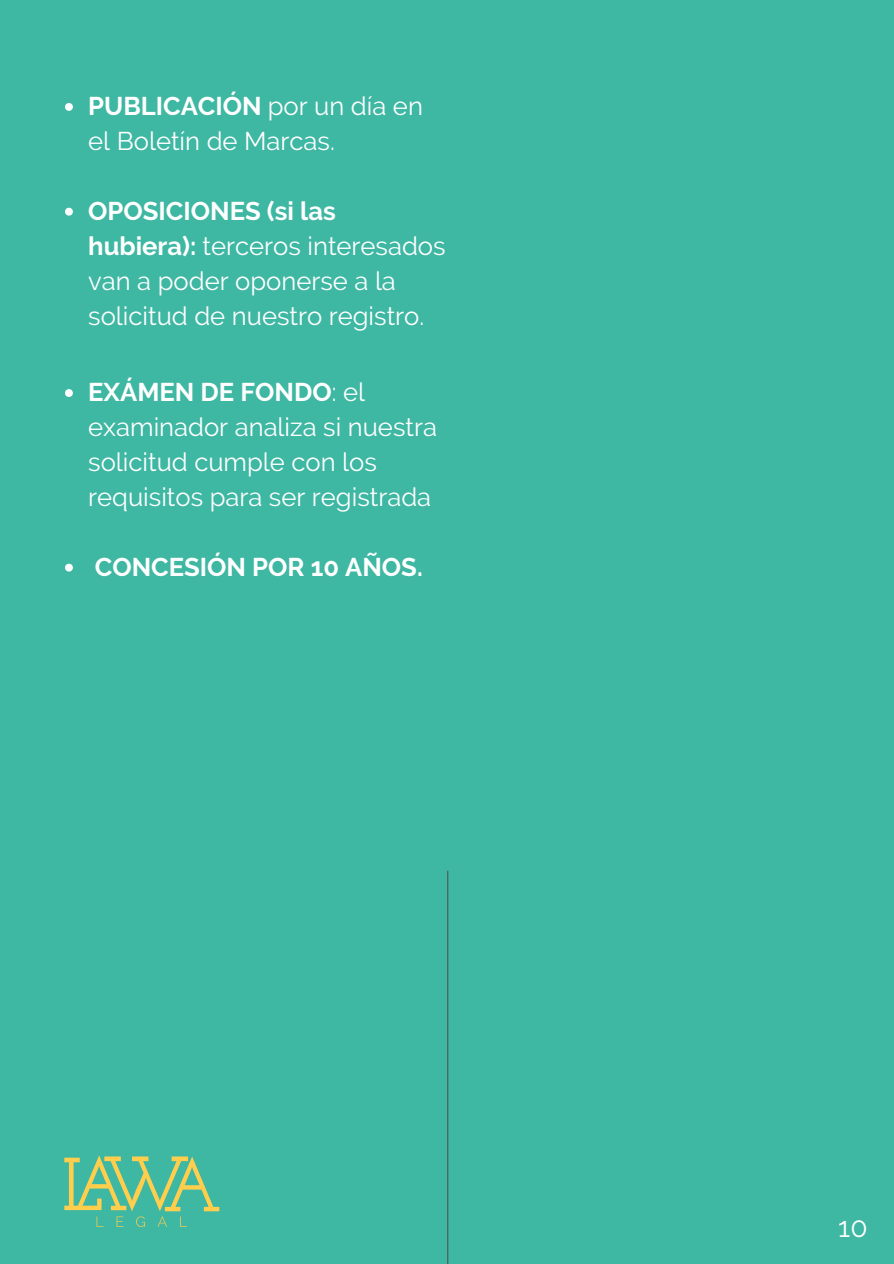
<style>
.page{position:relative;width:894px;height:1264px;background:#fff}
.page>*{position:absolute;margin:0;border:0;box-sizing:border-box;transform-origin:0 0}
.t1{font:28.2px "Raleway";color:#fff}
.t2{font:25.65px/35px "Raleway";color:#fff}
.t3{font:700 25.65px "Raleway";color:#fff}
.s1{font-weight:700}
</style>
<div class="page">
<div style="left:0;top:0;width:893px;height:1263px;background:#3eb7a3"></div>
<svg style="left:65px;top:103px;width:8px;height:8px"></svg>
<svg style="left:65px;top:208px;width:8px;height:8px"></svg>
<svg style="left:65px;top:389px;width:8px;height:8px"></svg>
<svg style="left:65px;top:563px;width:8px;height:8px"></svg>
<hr style="left:447px;top:870px;width:1px;height:393px;background:#545454">
<svg style="left:64px;top:1155px;width:155px;height:71px"></svg>
<p class="t2" style="left:88px;top:89px;width:336px"><span class="s1">PUBLICACIÓN</span> por un día en el Boletín de Marcas.</p>
<p class="t2" style="left:88px;top:193px;width:359px"><span class="s1">OPOSICIONES (si las hubiera):</span> terceros interesados van a poder oponerse a la solicitud de nuestro registro.</p>
<p class="t2" style="left:88px;top:375px;width:350px"><span class="s1">EXÁMEN DE FONDO</span>: el examinador analiza si nuestra solicitud cumple con los requisitos para ser registrada</p>
<p class="t3" style="left:95px;top:552px;width:329px">CONCESIÓN POR 10 AÑOS.</p>
<p class="t1" style="left:838px;top:1210px;width:31px">10</p>
</div>
